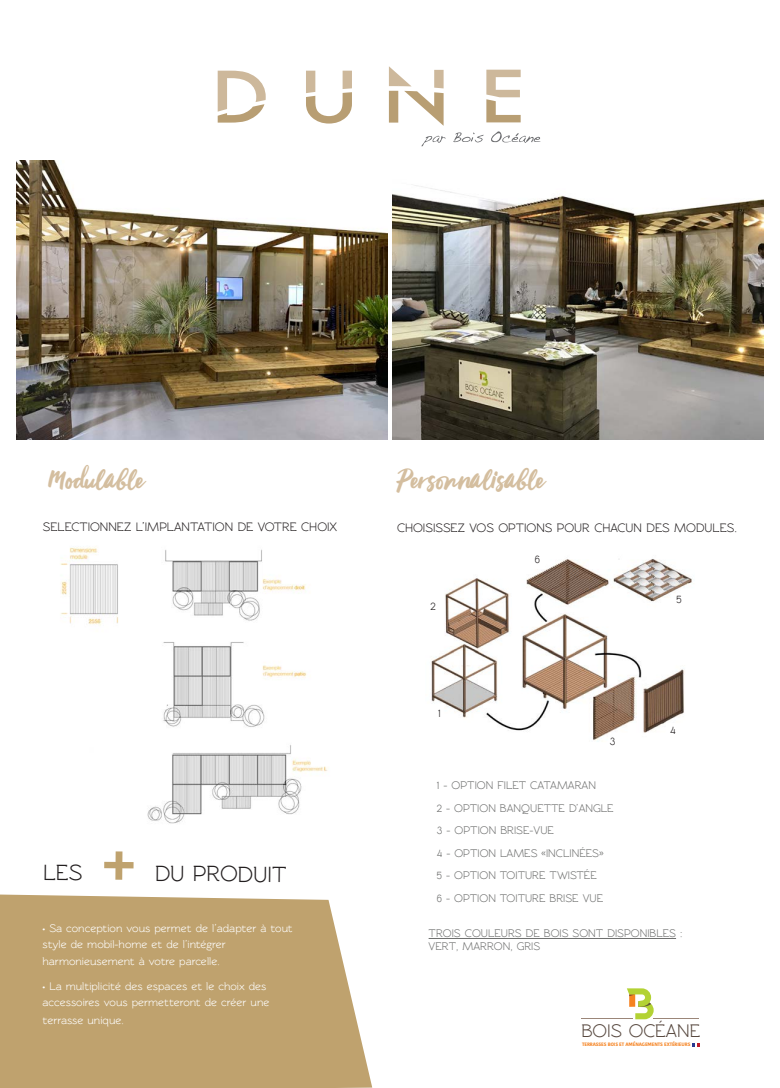
<style>
.page{position:relative;width:780px;height:1088px;background:#fff}
.page>*{position:absolute;margin:0;border:0;box-sizing:border-box;transform-origin:0 0}
.t1{font:52.5px "Blackoak Std";color:#bfa26e}
.t2{font:28.75px "Artelis Free";color:#d4be9f}
.t3{font:600 22.5px "Rawengulk";color:#231f20}
.t4{font:600 18.62px "Rawengulk";color:#594a41}
.t5{font:600 12.5px "Rawengulk";color:#231f20}
.t6{font:600 11.25px/16.2px "Rawengulk";color:#fff}
.t7{font:600 11.25px "Rawengulk";color:#6e6f6e}
.t8{font:600 11.25px "Rawengulk";color:#231f20}
.t9{font:700 4.88px "Kohinoor Bangla";letter-spacing:-.025em;color:#f58220}
</style>
<div class="page">
<hr style="left:581px;top:1018px;width:51px;height:1px;background:#9b8679">
<hr style="left:653px;top:1018px;width:46px;height:1px;background:#9b8679">
<svg style="left:692px;top:1043px;width:8px;height:4px"></svg>
<svg style="left:627px;top:988px;width:26px;height:31px"></svg>
<svg style="left:218px;top:71px;width:48px;height:52px"></svg>
<svg style="left:306px;top:71px;width:46px;height:53px"></svg>
<svg style="left:389px;top:66px;width:54px;height:59px"></svg>
<svg style="left:486px;top:70px;width:34px;height:52px"></svg>
<svg style="left:421px;top:136px;width:25px;height:10px"></svg>
<svg style="left:453px;top:132px;width:30px;height:10px"></svg>
<svg style="left:491px;top:131px;width:49px;height:12px"></svg>
<img style="left:431px;top:559px;width:261px;height:183px">
<img style="left:60px;top:547px;width:267px;height:277px">
<hr style="left:428px;top:938px;width:248px;height:1px;background:#6e6f6e">
<img style="left:17px;top:161px;width:370px;height:278px">
<img style="left:393px;top:185px;width:370px;height:254px">
<svg style="left:0;top:894px;width:372px;height:194px;background:#c3a877"></svg>
<p class="t2" style="left:48px;top:460px;width:98px">Modulable</p>
<p class="t2" style="left:397px;top:460px;width:150px">Personnalisable</p>
<p class="t5" style="left:43px;top:519px;width:296px">SELECTIONNEZ L’IMPLANTATION DE VOTRE CHOIX</p>
<p class="t5" style="left:397px;top:520px;width:341px">CHOISISSEZ VOS OPTIONS POUR CHACUN DES MODULES.</p>
<p class="t1" style="left:101px;top:826px;width:37px">+</p>
<p class="t3" style="left:155px;top:860px;width:133px;rotate:1deg">DU PRODUIT</p>
<p class="t6" style="left:43px;top:920px;width:251px">• Sa conception vous permet de l’adapter à tout style de mobil-home et de l’intégrer</p>
<p class="t6" style="left:43px;top:952px;width:178px">harmonieusement à votre parcelle.</p>
<p class="t6" style="left:43px;top:977px;width:228px">• La multiplicité des espaces et le choix des accessoires vous permetteront de créer une</p>
<p class="t6" style="left:43px;top:1012px;width:83px">terrasse unique.</p>
<p class="t8" style="left:430px;top:600px;width:7px">2</p>
<p class="t8" style="left:438px;top:707px;width:4px">1</p>
<p class="t8" style="left:535px;top:553px;width:7px">6</p>
<p class="t8" style="left:609px;top:734px;width:7px">3</p>
<p class="t7" style="left:437px;top:779px;width:161px">1 - OPTION FILET CATAMARAN</p>
<p class="t7" style="left:437px;top:802px;width:178px">2 - OPTION BANQUETTE D’ANGLE</p>
<p class="t7" style="left:437px;top:824px;width:119px">3 - OPTION BRISE-VUE</p>
<p class="t7" style="left:437px;top:847px;width:168px">4 - OPTION LAMES «INCLINÉES»</p>
<p class="t7" style="left:437px;top:869px;width:161px">5 - OPTION TOITURE TWISTÉE</p>
<p class="t7" style="left:437px;top:892px;width:168px">6 - OPTION TOITURE BRISE VUE</p>
<p class="t8" style="left:676px;top:593px;width:7px">5</p>
<p class="t8" style="left:670px;top:723px;width:7px">4</p>
<p class="t7" style="left:428px;top:927px;width:255px">TROIS COULEURS DE BOIS SONT DISPONIBLES :</p>
<p class="t7" style="left:428px;top:940px;width:113px">VERT, MARRON, GRIS</p>
<p class="t4" style="left:581px;top:1020px;width:121px">BOIS OCÉANE</p>
<p class="t9" style="left:582px;top:1040px;width:110px">TERRASSES BOIS ET AMÉNAGEMENTS EXTÉRIEURS</p>
</div>
